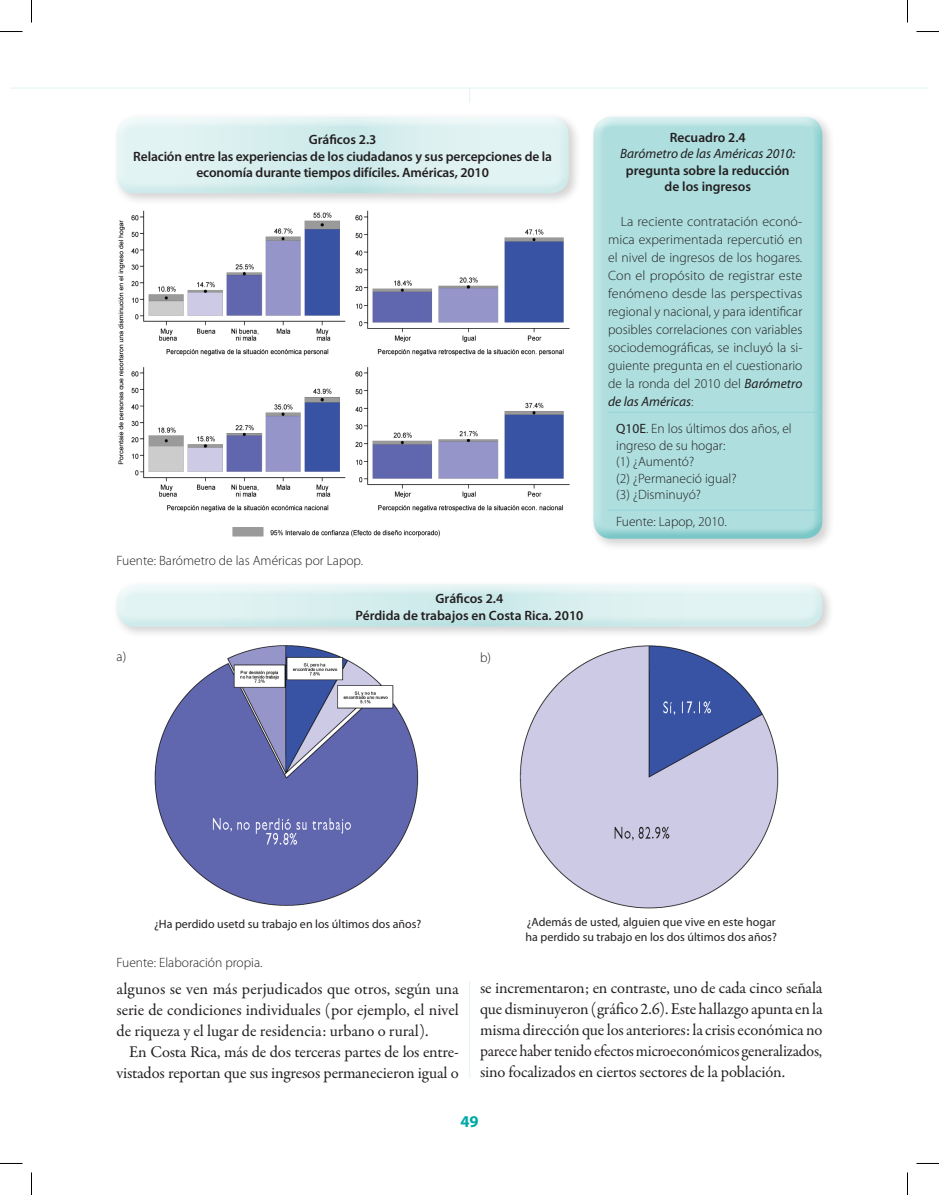
<style>
.page{position:relative;width:939px;height:1195px;background:#fff}
.page>*{position:absolute;margin:0;border:0;box-sizing:border-box;transform-origin:0 0}
._04_TXT_de_fondo{font:16.5px/21px "Garamond Premr Pro";letter-spacing:-.01em;color:#231f20;text-align:justify}
.t1{font:700 16.5px "Myriad Pro";color:#00a9a7}
._03d_TXT_recuadros{font:300 13.5px/18px "Myriad Pro";color:#231f20;text-align:justify}
._03a_Título_de_gráfi{font:600 13.5px/16.5px "Myriad Pro";letter-spacing:-.01em;color:#231f20;text-align:center}
._03c_TXT_cuadros{font:300 13.5px/16.5px "Myriad Pro";color:#231f20}
._03c_fuente_gráficos{font:300 13.5px "Myriad Pro";color:#231f20}
._03_Título_de_recuad{font:600 13.5px/16.5px "Myriad Pro";color:#231f20;text-align:center}
._03c_fuente_gráficos-2{font:12px/15px "Myriad Pro";color:#231f20}
.s1{font-weight:400;font-style:italic}
.s2{font-weight:400}
</style>
<div class="page">
<svg style="left:10px;top:88px;width:22px;height:1px"></svg>
<hr style="left:469px;top:88px;width:1px;height:989px;background:#e2f3f3">
<hr style="left:32px;top:88px;width:897px;height:1px;background:#e2f3f3">
<img style="left:118px;top:210px;width:452px;height:327px">
<div style="left:113px;top:113px;width:468px;height:92px;background:#231f20;opacity:.2"></div>
<div style="left:116px;top:115px;width:455px;height:68px;background:#f0f8f8"></div>
<div style="left:116px;top:120px;width:455px;height:73px;background:#e2f3f3;opacity:.75"></div>
<div style="left:589px;top:113px;width:246px;height:438px;background:#231f20;opacity:.2"></div>
<div style="left:592px;top:120px;width:233px;height:419px;background:#00a9a7;opacity:.3"></div>
<hr style="left:608px;top:412px;width:213px;height:1px;background:#94d5d6">
<hr style="left:608px;top:509px;width:213px;height:1px;background:#94d5d6">
<div style="left:113px;top:580px;width:722px;height:59px;background:#231f20;opacity:.2"></div>
<div style="left:115px;top:584px;width:710px;height:31px;background:#eef8f8"></div>
<div style="left:115px;top:587px;width:710px;height:40px;background:#e2f3f3;opacity:.75"></div>
<img style="left:519px;top:645px;width:260px;height:264px">
<img style="left:154px;top:645px;width:265px;height:261px">
<svg style="left:0;top:31px;width:22px;height:1px"></svg>
<svg style="left:916px;top:31px;width:23px;height:1px"></svg>
<svg style="left:31px;top:0;width:1px;height:23px"></svg>
<svg style="left:31px;top:1172px;width:1px;height:22px"></svg>
<svg style="left:907px;top:0;width:1px;height:23px"></svg>
<svg style="left:907px;top:1172px;width:1px;height:22px"></svg>
<p class="_03a_Título_de_gráfi" style="left:309px;top:131px;width:69px">Gráficos 2.3</p>
<p class="_03a_Título_de_gráfi" style="left:133px;top:148px;width:420px">Relación entre las experiencias de los ciudadanos y sus percepciones de la economía durante tiempos difíciles. Américas, 2010</p>
<p class="_03c_fuente_gráficos" style="left:117px;top:552px;width:248px">Fuente: Barómetro de las Américas por Lapop.</p>
<p class="_03a_Título_de_gráfi" style="left:436px;top:590px;width:69px">Gráficos 2.4</p>
<p class="_03a_Título_de_gráfi" style="left:355px;top:606px;width:229px">Pérdida de trabajos en Costa Rica. 2010</p>
<p class="_03c_fuente_gráficos" style="left:117px;top:648px;width:11px">a)</p>
<p class="_03c_fuente_gráficos" style="left:480px;top:649px;width:13px">b)</p>
<p class="_03_Título_de_recuad" style="left:670px;top:128px;width:77px">Recuadro 2.4</p>
<p class="_03_Título_de_recuad" style="left:620px;top:145px;width:177px"><span class="s1">Barómetro de las Américas 2010: </span>pregunta sobre la reducción de los ingresos</p>
<p class="_03d_TXT_recuadros" style="left:608px;top:212px;width:196px;text-indent:13px">La reciente contratación econó&shy;mica experimentada repercutió en el nivel de ingresos de los hogares.<br>Con el propósito de registrar este fenómeno desde las perspectivas regional y nacional, y para identificar posibles correlaciones con variables sociodemográficas, se incluyó la si&shy;guiente pregunta en el cuestionario de la ronda del 2010 del <span class="s1">Barómetro de las Américas</span>:</p>
<p class="_03c_TXT_cuadros" style="left:616px;top:420px;width:177px"><span class="s2">Q10E</span>. En los últimos dos años, el ingreso de su hogar:</p>
<p class="_03c_TXT_cuadros" style="left:616px;top:453px;width:80px">(1) ¿Aumentó?</p>
<p class="_03c_TXT_cuadros" style="left:616px;top:470px;width:122px">(2) ¿Permaneció igual?</p>
<p class="_03c_TXT_cuadros" style="left:616px;top:486px;width:86px">(3) ¿Disminuyó?</p>
<p class="_03c_fuente_gráficos" style="left:616px;top:513px;width:112px">Fuente: Lapop, 2010.</p>
<p class="_03c_fuente_gráficos-2" style="left:154px;top:915px;width:269px">¿Ha perdido usetd su trabajo en los últimos dos años?</p>
<p class="_03c_fuente_gráficos-2" style="left:526px;top:913px;width:253px">¿Además de usted, alguien que vive en este hogar ha perdido su trabajo en los dos últimos dos años?</p>
<p class="_04_TXT_de_fondo" style="left:117px;top:978px;width:344px">algunos se ven más perjudicados que otros, según una serie de condiciones individuales (por ejemplo, el nivel de riqueza y el lugar de residencia: urbano o rural).</p>
<p class="_04_TXT_de_fondo" style="left:117px;top:1041px;width:344px;text-align:right">En Costa Rica, más de dos terceras partes de los entre&shy;vistados reportan que sus ingresos permanecieron igual o</p>
<p class="_03c_fuente_gráficos" style="left:117px;top:954px;width:148px">Fuente: Elaboración propia.</p>
<p class="_04_TXT_de_fondo" style="left:480px;top:977px;width:344px">se incrementaron; en contraste, uno de cada cinco señala que disminuyeron (gráfico 2.6). Este hallazgo apunta en la misma dirección que los anteriores: la crisis económica no parece haber tenido efectos microeconómicos generalizados, sino focalizados en ciertos sectores de la población.</p>
<p class="t1" style="left:460px;top:1110px;width:20px">49</p>
</div>
